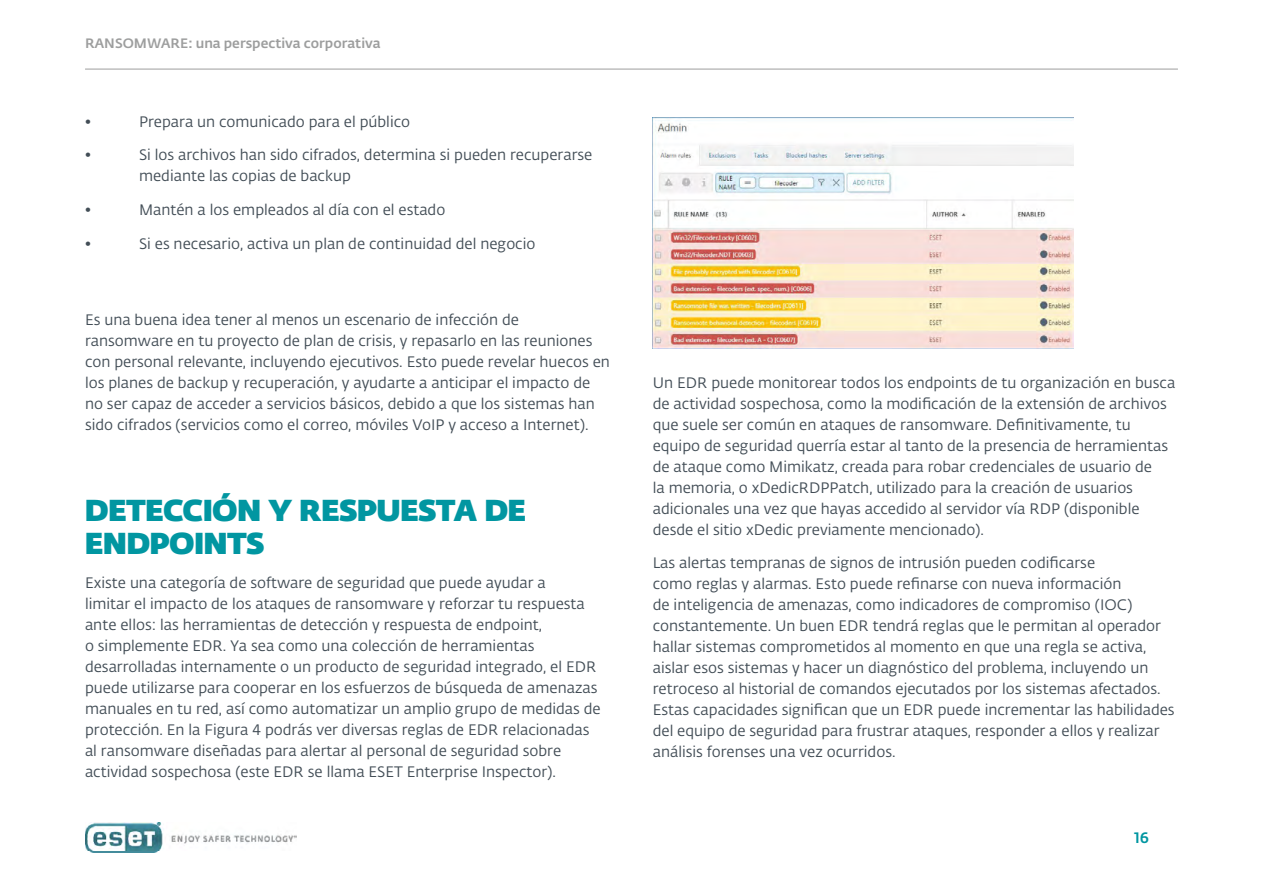
<style>
.page{position:relative;width:1263px;height:893px;background:#fff}
.page>*{position:absolute;margin:0;border:0;box-sizing:border-box;transform-origin:0 0}
.t1{font:800 30px/33px "Fedra Sans Dis Std";color:#0196a1}
.t2{font:15px/21px "Fedra Sans Alt Pro Book LF";color:#424d56}
.t3{font:15px "Fedra Sans Alt Pro Med LF";color:#0196a1}
.t4{font:13.5px "Fedra Sans Alt Pro Med LF";color:#9d9e9e}
</style>
<div class="page">
<hr style="left:85px;top:69px;width:1093px;height:1px;background:#9d9e9e">
<img style="left:85px;top:822px;width:211px;height:31px">
<img style="left:653px;top:118px;width:421px;height:230px">
<p class="t4" style="left:85px;top:33px;width:297px">RANSOMWARE: una perspectiva corporativa</p>
<p class="t2" style="left:85px;top:110px;width:7px">•</p>
<p class="t2" style="left:139px;top:110px;width:273px">Prepara un comunicado para el público</p>
<p class="t2" style="left:85px;top:144px;width:7px">•</p>
<p class="t2" style="left:139px;top:144px;width:455px">Si los archivos han sido cifrados, determina si pueden recuperarse mediante las copias de backup</p>
<p class="t2" style="left:85px;top:199px;width:7px">•</p>
<p class="t2" style="left:139px;top:199px;width:308px">Mantén a los empleados al día con el estado</p>
<p class="t2" style="left:85px;top:233px;width:7px">•</p>
<p class="t2" style="left:139px;top:233px;width:398px">Si es necesario, activa un plan de continuidad del negocio</p>
<p class="t2" style="left:85px;top:308px;width:526px">Es una buena idea tener al menos un escenario de infección de ransomware en tu proyecto de plan de crisis, y repasarlo en las reuniones con personal relevante, incluyendo ejecutivos. Esto puede revelar huecos en los planes de backup y recuperación, y ayudarte a anticipar el impacto de no ser capaz de acceder a servicios básicos, debido a que los sistemas han sido cifrados (servicios como el correo, móviles VoIP y acceso a Internet).</p>
<h1 class="t1" style="left:85px;top:492px;width:442px">DETECCIÓN Y RESPUESTA DE<br>ENDPOINTS</h1>
<p class="t2" style="left:85px;top:572px;width:517px">Existe una categoría de software de seguridad que puede ayudar a<br>limitar el impacto de los ataques de ransomware y reforzar tu respuesta ante ellos: las herramientas de detección y respuesta de endpoint,<br>o simplemente EDR. Ya sea como una colección de herramientas desarrolladas internamente o un producto de seguridad integrado, el EDR puede utilizarse para cooperar en los esfuerzos de búsqueda de amenazas manuales en tu red, así como automatizar un amplio grupo de medidas de protección. En la Figura 4 podrás ver diversas reglas de EDR relacionadas al ransomware diseñadas para alertar al personal de seguridad sobre actividad sospechosa (este EDR se llama ESET Enterprise Inspector).</p>
<p class="t2" style="left:653px;top:371px;width:524px">Un EDR puede monitorear todos los endpoints de tu organización en busca de actividad sospechosa, como la modificación de la extensión de archivos que suele ser común en ataques de ransomware. Definitivamente, tu equipo de seguridad querría estar al tanto de la presencia de herramientas de ataque como Mimikatz, creada para robar credenciales de usuario de<br>la memoria, o xDedicRDPPatch, utilizado para la creación de usuarios adicionales una vez que hayas accedido al servidor vía RDP (disponible desde el sitio xDedic previamente mencionado).</p>
<p class="t2" style="left:653px;top:552px;width:523px">Las alertas tempranas de signos de intrusión pueden codificarse<br>como reglas y alarmas. Esto puede refinarse con nueva información<br>de inteligencia de amenazas, como indicadores de compromiso (IOC) constantemente. Un buen EDR tendrá reglas que le permitan al operador hallar sistemas comprometidos al momento en que una regla se activa, aislar esos sistemas y hacer un diagnóstico del problema, incluyendo un retroceso al historial de comandos ejecutados por los sistemas afectados.<br>Estas capacidades significan que un EDR puede incrementar las habilidades del equipo de seguridad para frustrar ataques, responder a ellos y realizar análisis forenses una vez ocurridos.</p>
<p class="t3" style="left:1134px;top:826px;width:16px">16</p>
</div>
